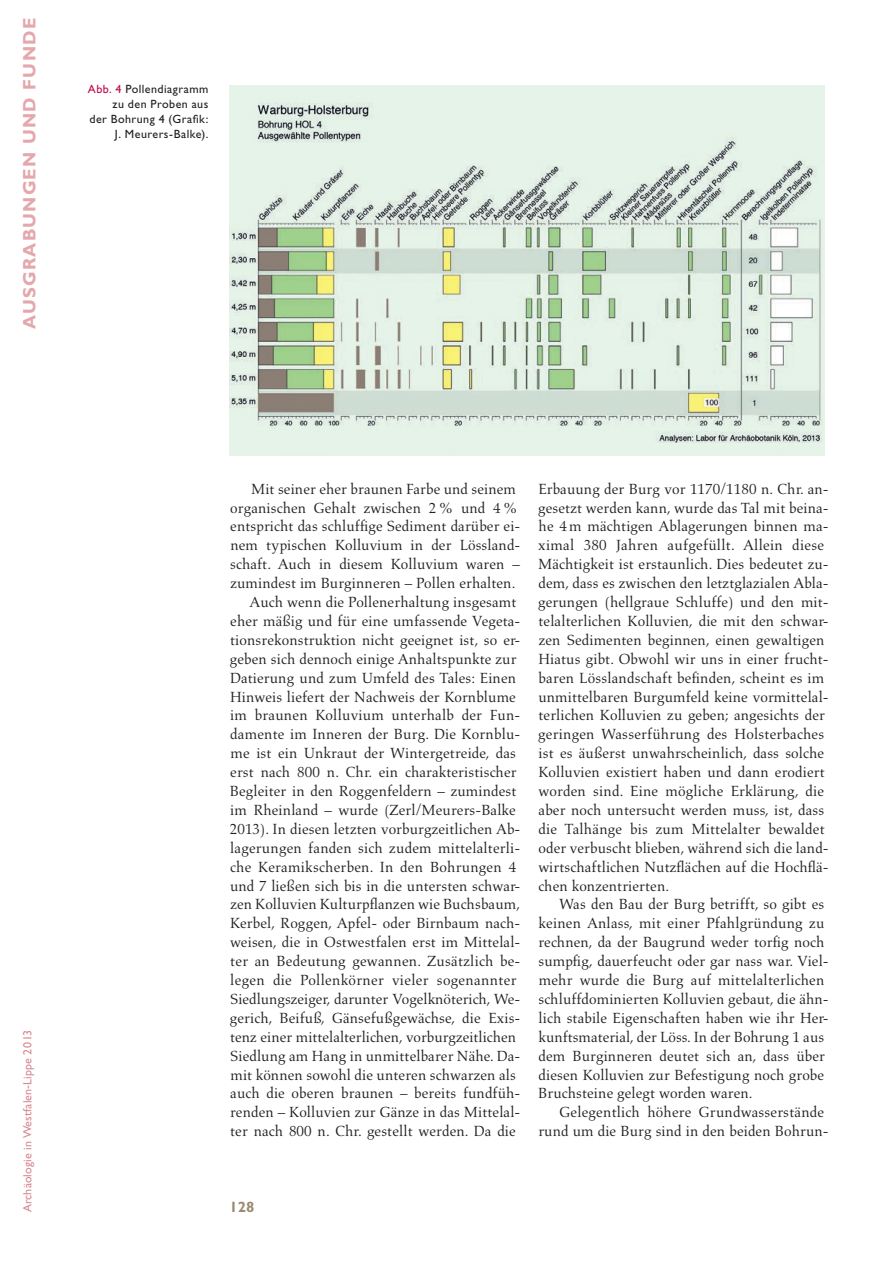
<style>
.page{position:relative;width:893px;height:1263px;background:#fff}
.page>*{position:absolute;margin:0;border:0;box-sizing:border-box;transform-origin:0 0}
.t1{font:18px "Gill Sans Std Bold 5";letter-spacing:.07em;color:#e3a7ac}
.t2{font:15px/18.9px "Aldus LT Std";letter-spacing:.005em;color:#231f20}
.t3{font:700 15px "Gill Sans Std";color:#9c8c6f}
.t4{font:12px/15px "Gill Sans Std";letter-spacing:.035em;color:#231f20;text-align:right}
.t5{font:12px "Gill Sans Std 5";letter-spacing:.01em;color:#d88a93}
.s1{color:#ba0e51}
</style>
<div class="page">
<img style="left:230px;top:85px;width:595px;height:371px">
<p class="t1" style="left:19px;top:329px;width:312px;rotate:-90deg">AUSGRABUNGEN UND FUNDE</p>
<p class="t4" style="left:88px;top:82px;width:122px"><span class="s1">Abb. 4</span> Pollendiagramm zu den Proben aus<br>der Bohrung 4 (Grafik:<br>J. Meurers-Balke).</p>
<p class="t5" style="left:21px;top:1212px;width:184px;rotate:-90deg">Archäologie in Westfalen-Lippe 2013</p>
<p class="t2" style="left:251px;top:479px;width:266px">Mit seiner eher braunen Farbe und seinem</p>
<p class="t2" style="left:230px;top:498px;width:289px">organischen Gehalt zwischen 2% und 4%</p>
<p class="t2" style="left:230px;top:517px;width:292px">entspricht das schluffige Sediment darüber ei-</p>
<p class="t2" style="left:230px;top:536px;width:292px">nem typischen Kolluvium in der Lössland-</p>
<p class="t2" style="left:230px;top:555px;width:291px">schaft. Auch in diesem Kolluvium waren –</p>
<p class="t2" style="left:230px;top:574px;width:287px">zumindest im Burginneren – Pollen erhalten.</p>
<p class="t2" style="left:250px;top:593px;width:268px">Auch wenn die Pollenerhaltung insgesamt</p>
<p class="t2" style="left:230px;top:612px;width:292px">eher mäßig und für eine umfassende Vegeta-</p>
<p class="t2" style="left:230px;top:631px;width:292px">tionsrekonstruktion nicht geeignet ist, so er-</p>
<p class="t2" style="left:230px;top:649px;width:288px">geben sich dennoch einige Anhaltspunkte zur</p>
<p class="t2" style="left:230px;top:668px;width:287px">Datierung und zum Umfeld des Tales: Einen</p>
<p class="t2" style="left:230px;top:687px;width:287px">Hinweis liefert der Nachweis der Kornblume</p>
<p class="t2" style="left:230px;top:706px;width:292px">im braunen Kolluvium unterhalb der Fun-</p>
<p class="t2" style="left:230px;top:725px;width:292px">damente im Inneren der Burg. Die Kornblu-</p>
<p class="t2" style="left:230px;top:744px;width:287px">me ist ein Unkraut der Wintergetreide, das</p>
<p class="t2" style="left:230px;top:763px;width:288px">erst nach 800 n. Chr. ein charakteristischer</p>
<p class="t2" style="left:230px;top:782px;width:288px">Begleiter in den Roggenfeldern – zumindest</p>
<p class="t2" style="left:230px;top:801px;width:287px">im Rheinland – wurde (Zerl/Meurers-Balke</p>
<p class="t2" style="left:230px;top:820px;width:292px">2013). In diesen letzten vorburgzeitlichen Ab-</p>
<p class="t2" style="left:230px;top:838px;width:292px">lagerungen fanden sich zudem mittelalterli-</p>
<p class="t2" style="left:230px;top:857px;width:288px">che Keramikscherben. In den Bohrungen 4</p>
<p class="t2" style="left:230px;top:876px;width:292px">und 7 ließen sich bis in die untersten schwar-</p>
<p class="t2" style="left:230px;top:895px;width:291px">zen Kolluvien Kulturpflanzen wie Buchsbaum,</p>
<p class="t2" style="left:230px;top:914px;width:292px">Kerbel, Roggen, Apfel- oder Birnbaum nach-</p>
<p class="t2" style="left:230px;top:933px;width:292px">weisen, die in Ostwestfalen erst im Mittelal-</p>
<p class="t2" style="left:230px;top:952px;width:292px">ter an Bedeutung gewannen. Zusätzlich be-</p>
<p class="t2" style="left:230px;top:971px;width:288px">legen die Pollenkörner vieler sogenannter</p>
<p class="t2" style="left:230px;top:990px;width:292px">Siedlungszeiger, darunter Vogelknöterich, We-</p>
<p class="t2" style="left:230px;top:1009px;width:292px">gerich, Beifuß, Gänsefußgewächse, die Exis-</p>
<p class="t2" style="left:230px;top:1027px;width:287px">tenz einer mittelalterlichen, vorburgzeitlichen</p>
<p class="t2" style="left:230px;top:1046px;width:292px">Siedlung am Hang in unmittelbarer Nähe. Da-</p>
<p class="t2" style="left:230px;top:1065px;width:287px">mit können sowohl die unteren schwarzen als</p>
<p class="t2" style="left:230px;top:1084px;width:292px">auch die oberen braunen – bereits fundfüh-</p>
<p class="t2" style="left:230px;top:1103px;width:292px">renden – Kolluvien zur Gänze in das Mittelal-</p>
<p class="t2" style="left:230px;top:1122px;width:287px">ter nach 800 n. Chr. gestellt werden. Da die</p>
<p class="t2" style="left:538px;top:479px;width:292px">Erbauung der Burg vor 1170/1180 n. Chr. an&shy;gesetzt werden kann, wurde das Tal mit beina&shy;he 4m mächtigen Ablagerungen binnen ma&shy;ximal 380 Jahren aufgefüllt. Allein diese Mächtigkeit ist erstaunlich. Dies bedeutet zu&shy;dem, dass es zwischen den letztglazialen Abla&shy;gerungen (hellgraue Schluffe) und den mit&shy;telalterlichen Kolluvien, die mit den schwar&shy;zen Sedimenten beginnen, einen gewaltigen Hiatus gibt. Obwohl wir uns in einer frucht&shy;baren Lösslandschaft befinden, scheint es im unmittelbaren Burgumfeld keine vormittelal&shy;terlichen Kolluvien zu geben; angesichts der geringen Wasserführung des Holsterbaches ist es äußerst unwahrscheinlich, dass solche Kolluvien existiert haben und dann erodiert worden sind. Eine mögliche Erklärung, die aber noch untersucht werden muss, ist, dass die Talhänge bis zum Mittelalter bewaldet oder verbuscht blieben, während sich die land&shy;wirtschaftlichen Nutzflächen auf die Hochflä&shy;chen konzentrierten.</p>
<p class="t2" style="left:538px;top:895px;width:292px;text-indent:21px">Was den Bau der Burg betrifft, so gibt es keinen Anlass, mit einer Pfahlgründung zu rechnen, da der Baugrund weder torfig noch sumpfig, dauerfeucht oder gar nass war. Viel&shy;mehr wurde die Burg auf mittelalterlichen schluffdominierten Kolluvien gebaut, die ähn&shy;lich stabile Eigenschaften haben wie ihr Her&shy;kunftsmaterial, der Löss. In der Bohrung 1 aus dem Burginneren deutet sich an, dass über diesen Kolluvien zur Befestigung noch grobe Bruchsteine gelegt worden waren.</p>
<p class="t2" style="left:538px;top:1103px;width:292px;text-indent:21px">Gelegentlich höhere Grundwasserstände rund um die Burg sind in den beiden Bohrun-</p>
<p class="t3" style="left:230px;top:1198px;width:26px">128</p>
</div>
